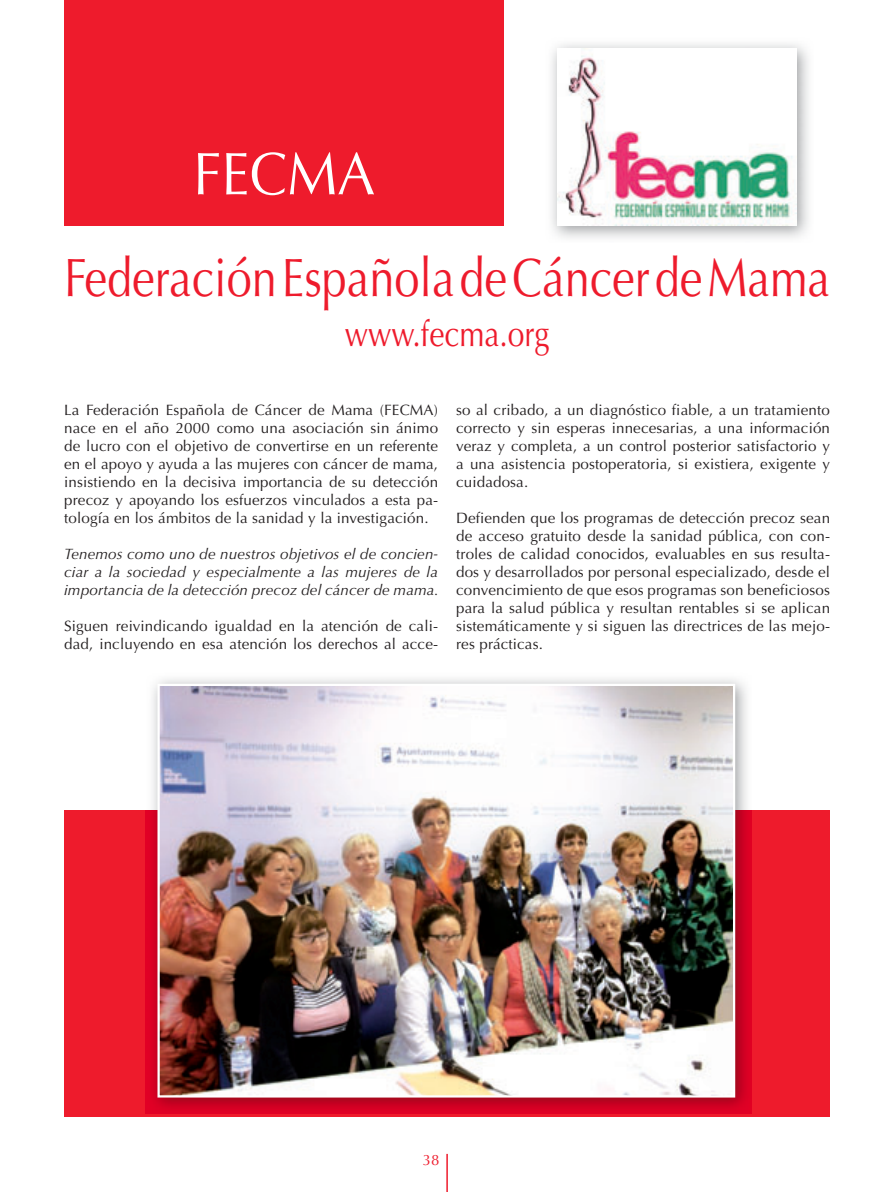
<style>
.page{position:relative;width:893px;height:1192px;background:#fff}
.page>*{position:absolute;margin:0;border:0;box-sizing:border-box;transform-origin:0 0}
.t1{font:60px "Optima LT Std";color:#fff;scale:.94 1}
.t2{font:54px "Optima LT Std";color:#ee1b2c;scale:.83 1}
.t3{font:36px "Optima LT Std";color:#ee1b2c;scale:.83 1}
.t4{font:15px/18px "Optima LT Std";letter-spacing:.01em;color:#231f20;text-align:justify}
.t5{font:italic 15px/18px "Optima LT Std";letter-spacing:.01em;color:#231f20;text-align:justify}
.t6{font:15px "Optima LT Std";color:#ee1b2c}
</style>
<div class="page">
<hr style="left:446px;top:1153px;width:2px;height:38px;background:#ee1b2c">
<img style="left:557px;top:48px;width:239px;height:178px">
<div style="left:64px;top:0;width:439px;height:226px;background:#ee1b2c"></div>
<div style="left:64px;top:810px;width:765px;height:306px;background:#ee1b2c"></div>
<img style="left:146px;top:679px;width:605px;height:434px">
<img style="left:160px;top:686px;width:572px;height:408px">
<div style="left:157px;top:683px;width:578px;height:414px;border:2px solid #fff"></div>
<h1 class="t1" style="left:193px;top:139px;width:195px">FECMA</h1>
<h2 class="t2" style="left:64px;top:246px;width:924px">Federación Española de Cáncer de Mama</h2>
<h3 class="t3" style="left:345px;top:313px;width:248px">www.fecma.org</h3>
<p class="t4" style="left:64px;top:400px;width:375px">La Federación Española de Cáncer de Mama (FECMA) nace en el año 2000 como una asociación sin ánimo de lucro con el objetivo de convertirse en un referente en el apoyo y ayuda a las mujeres con cáncer de mama, insistiendo en la decisiva importancia de su detección precoz y apoyando los esfuerzos vinculados a esta pa&shy;tología en los ámbitos de la sanidad y la investigación.</p>
<p class="t5" style="left:64px;top:544px;width:376px">Tenemos como uno de nuestros objetivos el de concien&shy;ciar a la sociedad y especialmente a las mujeres de la importancia de la detección precoz del cáncer de mama.</p>
<p class="t4" style="left:64px;top:616px;width:375px">Siguen reivindicando igualdad en la atención de cali&shy;dad, incluyendo en esa atención los derechos al acce-</p>
<p class="t4" style="left:456px;top:400px;width:375px">so al cribado, a un diagnóstico fiable, a un tratamiento correcto y sin esperas innecesarias, a una información veraz y completa, a un control posterior satisfactorio y a una asistencia postoperatoria, si existiera, exigente y cuidadosa.</p>
<p class="t4" style="left:456px;top:508px;width:375px">Defienden que los programas de detección precoz sean de acceso gratuito desde la sanidad pública, con con&shy;troles de calidad conocidos, evaluables en sus resulta&shy;dos y desarrollados por personal especializado, desde el convencimiento de que esos programas son beneficiosos para la salud pública y resultan rentables si se aplican sistemáticamente y si siguen las directrices de las mejo&shy;res prácticas.</p>
<p class="t6" style="left:422px;top:1150px;width:18px">38</p>
</div>
